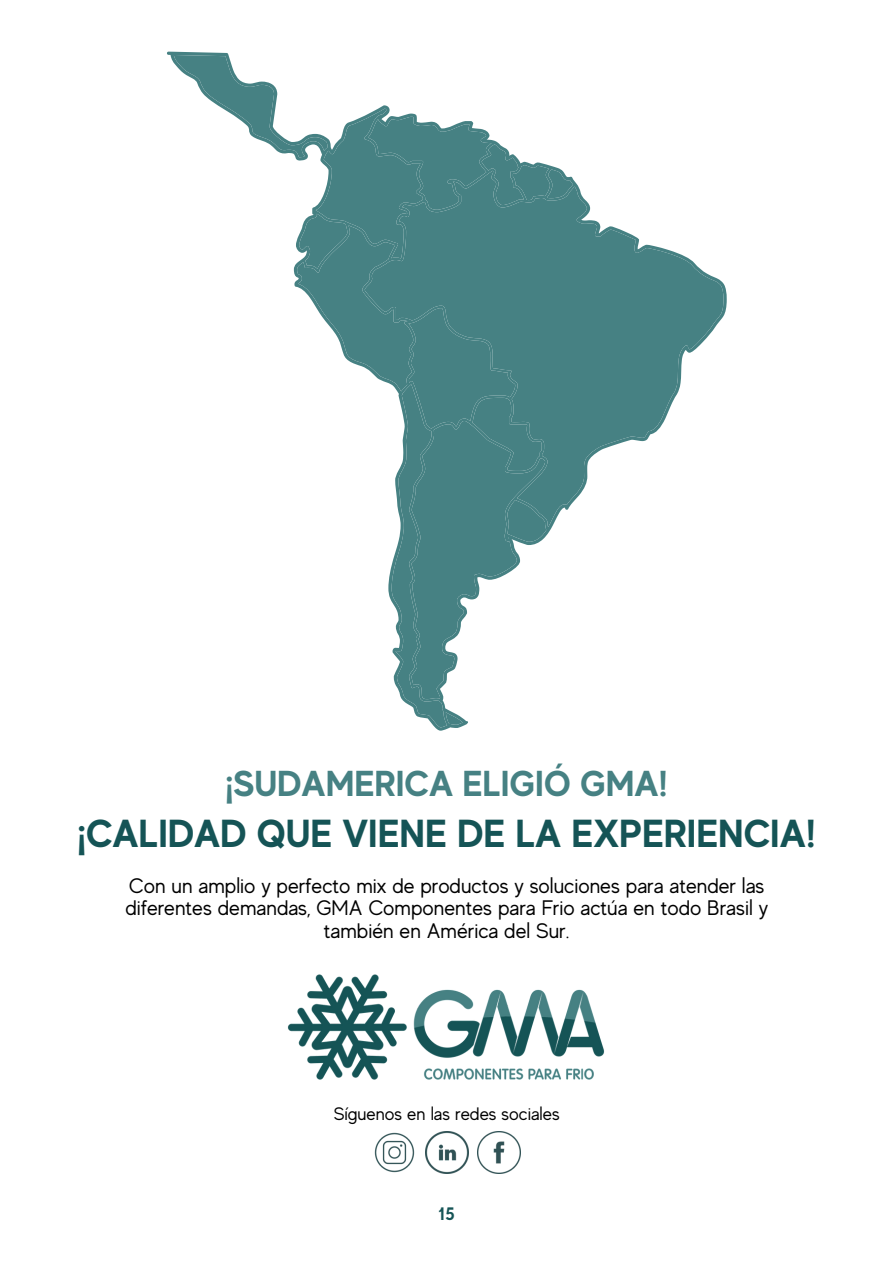
<style>
.page{position:relative;width:893px;height:1264px;background:#fff}
.page>*{position:absolute;margin:0;border:0;box-sizing:border-box;transform-origin:0 0}
.t1{font:700 39px "MADE Evolve Sans";color:#155456}
.t2{font:700 36px "MADE Evolve Sans";color:#468183}
.t3{font:21px/22.5px "MADE Evolve Sans";color:#000;text-align:center}
.t4{font:18px "MADE Evolve Sans";color:#000}
.t5{font:700 18px "MADE Evolve Sans";color:#155456}
</style>
<div class="page">
<svg style="left:167px;top:52px;width:559px;height:678px"></svg>
<img style="left:287px;top:974px;width:318px;height:106px">
<img style="left:374px;top:1132px;width:41px;height:41px">
<img style="left:425px;top:1131px;width:43px;height:42px">
<img style="left:477px;top:1131px;width:43px;height:42px">
<h2 class="t2" style="left:225px;top:762px;width:444px">¡SUDAMERICA ELIGIÓ GMA!</h2>
<h1 class="t1" style="left:77px;top:810px;width:740px">¡CALIDAD QUE VIENE DE LA EXPERIENCIA!</h1>
<p class="t3" style="left:125px;top:874px;width:644px">Con un amplio y perfecto mix de productos y soluciones para atender las diferentes demandas, GMA Componentes para Frio actúa en todo Brasil y también en América del Sur.</p>
<p class="t4" style="left:333px;top:1103px;width:227px">Síguenos en las redes sociales</p>
<p class="t5" style="left:438px;top:1203px;width:18px">15</p>
</div>
